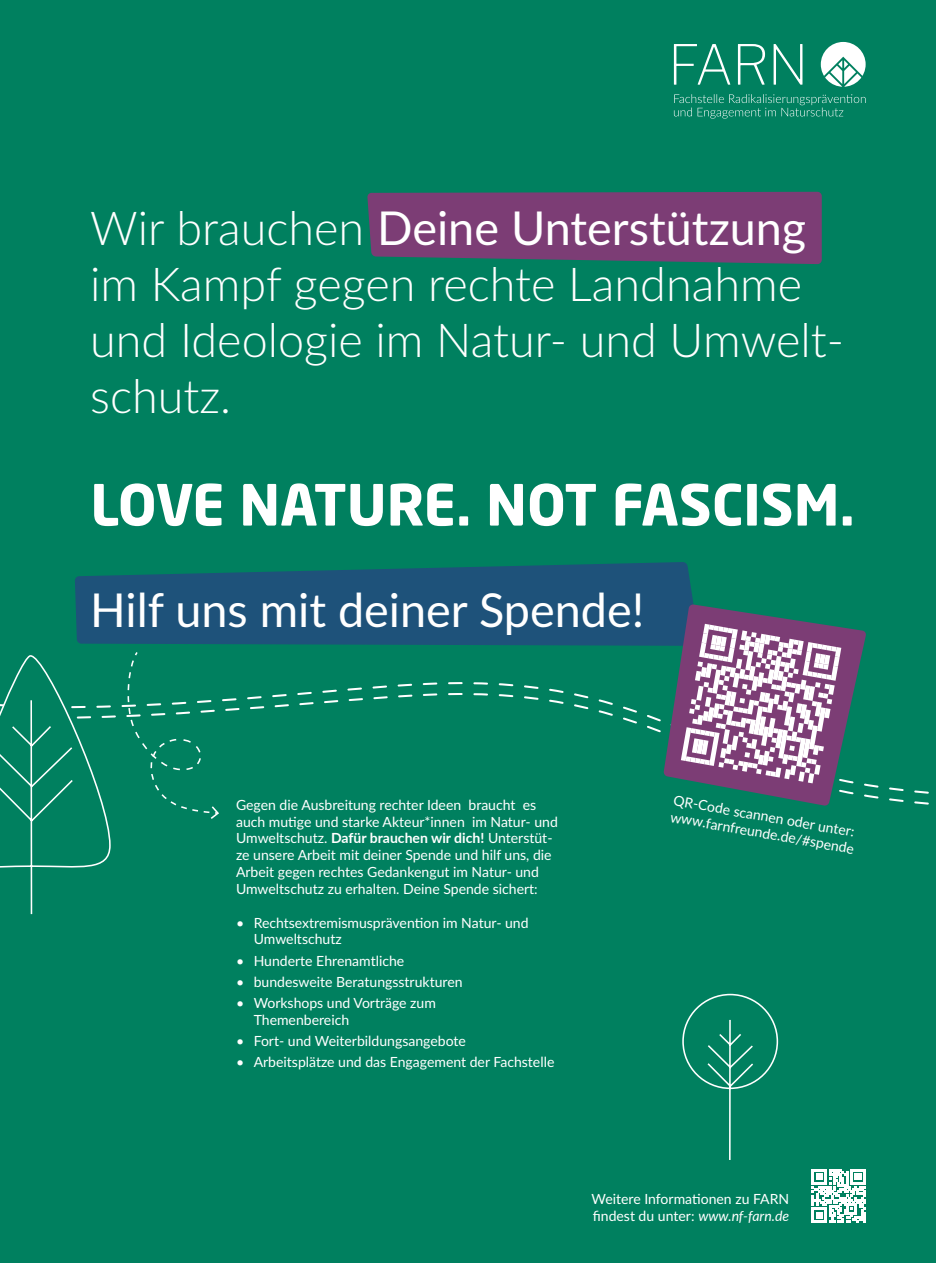
<style>
.page{position:relative;width:936px;height:1263px;background:#fff}
.page>*{position:absolute;margin:0;border:0;box-sizing:border-box;transform-origin:0 0}
.t1{font:700 56.1px "Neo Sans Pro";color:#fff}
.t2{font:300 46.8px/56.1px "Lato";color:#fff}
.t3{font:46.8px "Lato";color:#fff}
.t4{font:13.95px/16.8px "Lato";color:#fff}
.s1{font-weight:400}
.s2{font-weight:700}
.s3{font-style:italic}
</style>
<div class="page">
<div style="left:0;top:0;width:935px;height:1263px;background:#00805f"></div>
<svg style="left:422px;top:682px;width:507px;height:123px"></svg>
<svg style="left:682px;top:993px;width:96px;height:167px"></svg>
<svg style="left:367px;top:192px;width:454px;height:72px;background:#744173"></svg>
<svg style="left:75px;top:562px;width:619px;height:84px;background:#1a5677"></svg>
<svg style="left:663px;top:604px;width:203px;height:202px"></svg>
<svg style="left:0;top:652px;width:413px;height:263px"></svg>
<svg style="left:811px;top:1169px;width:54px;height:54px"></svg>
<svg style="left:674px;top:44px;width:128px;height:41px"></svg>
<svg style="left:674px;top:94px;width:191px;height:25px"></svg>
<svg style="left:820px;top:42px;width:45px;height:45px"></svg>
<h2 class="t2" style="left:90px;top:199px;width:755px">Wir brauchen <span class="s1">Deine Unterstützung </span>im Kampf gegen rechte Landnahme und Ideologie im Natur- und Umwelt&shy;schutz.</h2>
<h1 class="t1" style="left:90px;top:469px;width:766px">LOVE NATURE. NOT FASCISM.</h1>
<h2 class="t3" style="left:90px;top:576px;width:555px">Hilf uns mit deiner Spende!</h2>
<p class="t4" style="left:236px;top:796px;width:323px">Gegen die Ausbreitung rechter Ideen braucht es auch mutige und starke Akteur*innen im Natur- und Umweltschutz. <span class="s2">Dafür brauchen wir dich!</span> Unterstüt&shy;ze unsere Arbeit mit deiner Spende und hilf uns, die Arbeit gegen rechtes Gedankengut im Natur- und Umweltschutz zu erhalten. Deine Spende sichert:</p>
<p class="t4" style="left:254px;top:913px;width:276px;text-indent:-18px">• Rechtsextremismusprävention im Natur- und<br>Umweltschutz</p>
<p class="t4" style="left:236px;top:951px;width:170px">• Hunderte Ehrenamtliche</p>
<p class="t4" style="left:236px;top:973px;width:228px">• bundesweite Beratungsstrukturen</p>
<p class="t4" style="left:254px;top:994px;width:184px;text-indent:-18px">• Workshops und Vorträge zum<br>Themenbereich</p>
<p class="t4" style="left:236px;top:1032px;width:231px">• Fort- und Weiterbildungsangebote</p>
<p class="t4" style="left:236px;top:1053px;width:320px">• Arbeitsplätze und das Engagement der Fachstelle</p>
<p class="t4" style="left:675px;top:791px;width:188px;rotate:10deg">QR-Code scannen oder unter: www.farnfreunde.de/#spende</p>
<p class="t4" style="left:591px;top:1190px;width:199px">Weitere Informationen zu FARN findest du unter: <span class="s3">www.nf-farn.de</span></p>
</div>
